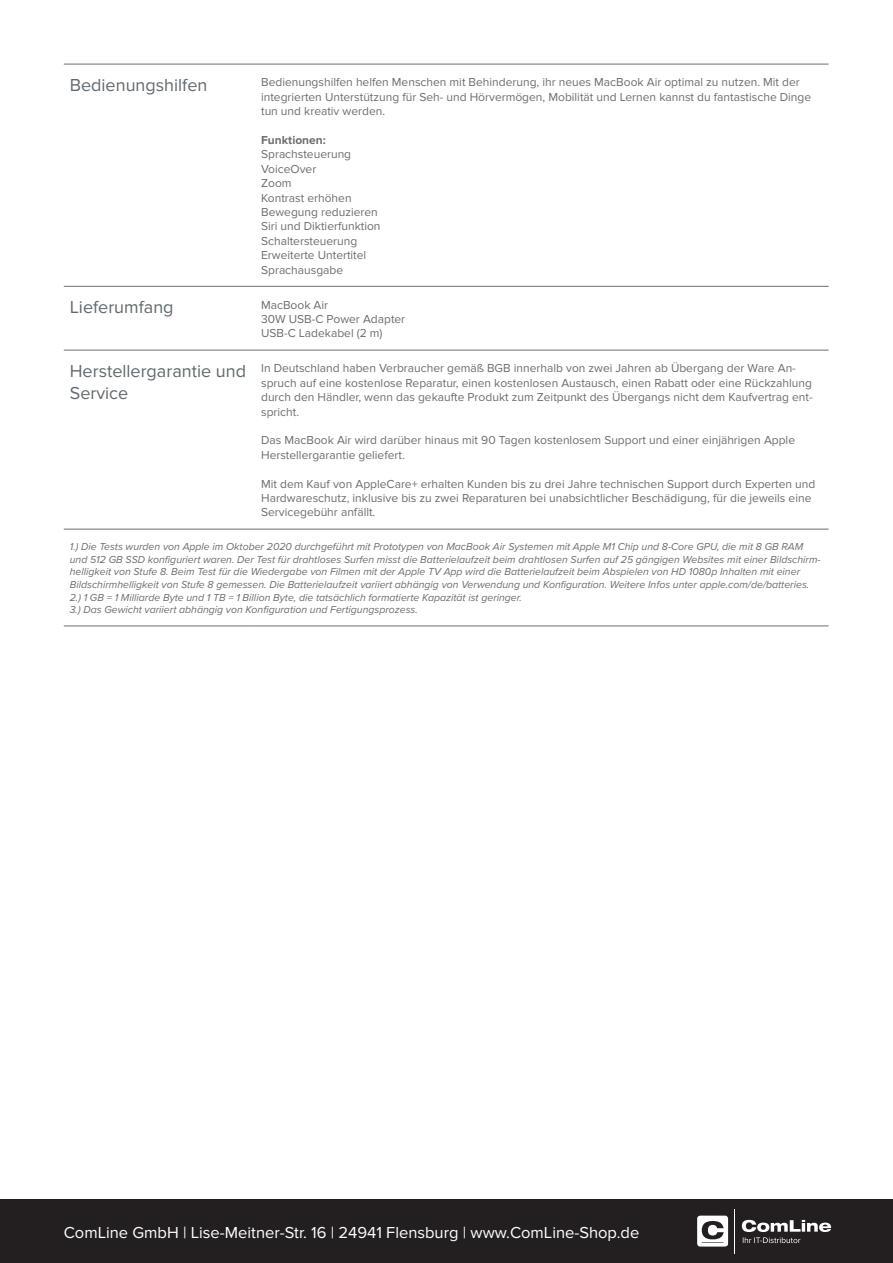
<style>
.page{position:relative;width:893px;height:1263px;background:#fff}
.page>*{position:absolute;margin:0;border:0;box-sizing:border-box;transform-origin:0 0}
.t1{font:18px/21.6px "Proxima Nova";color:#606a70}
.t2{font:16.5px "Proxima Nova";color:#fff}
.t3{font:12px/14.4px "Proxima Nova";color:#6c6d70}
.t4{font:700 12px "Proxima Nova";color:#6c6d70}
.t5{font:italic 10.5px/12.6px "Proxima Nova";color:#6c6d70}
</style>
<div class="page">
<hr style="left:64px;top:64px;width:191px;height:1px;background:#6c6d70">
<hr style="left:255px;top:64px;width:574px;height:1px;background:#6c6d70">
<hr style="left:64px;top:286px;width:191px;height:1px;background:#6c6d70">
<hr style="left:255px;top:286px;width:574px;height:1px;background:#6c6d70">
<hr style="left:64px;top:350px;width:191px;height:1px;background:#6c6d70">
<hr style="left:255px;top:350px;width:574px;height:1px;background:#6c6d70">
<hr style="left:64px;top:529px;width:191px;height:1px;background:#6c6d70">
<hr style="left:255px;top:529px;width:574px;height:1px;background:#6c6d70">
<hr style="left:64px;top:626px;width:191px;height:1px;background:#6c6d70">
<hr style="left:255px;top:626px;width:574px;height:1px;background:#6c6d70">
<div style="left:0;top:1199px;width:893px;height:64px;background:#231f20"></div>
<hr style="left:735px;top:1209px;width:1px;height:44px;background:#fff">
<svg style="left:697px;top:1215px;width:31px;height:31px"></svg>
<svg style="left:742px;top:1220px;width:89px;height:23px"></svg>
<h1 class="t1" style="left:70px;top:75px;width:139px">Bedienungshilfen</h1>
<p class="t3" style="left:261px;top:75px;width:552px">Bedienungshilfen helfen Menschen mit Behinderung, ihr neues MacBook Air optimal zu nutzen. Mit der integrierten Unterstützung für Seh‑ und Hörvermögen, Mobilität und Lernen kannst du fantastische Dinge tun und kreativ werden.</p>
<p class="t4" style="left:261px;top:133px;width:66px">Funktionen:</p>
<p class="t3" style="left:261px;top:147px;width:121px">Sprachsteuerung<br>VoiceOver<br>Zoom<br>Kontrast erhöhen<br>Bewegung reduzieren<br>Siri und Diktierfunktion<br>Schaltersteuerung<br>Erweiterte Untertitel<br>Sprachausgabe</p>
<h1 class="t1" style="left:70px;top:297px;width:105px">Lieferumfang</h1>
<p class="t3" style="left:261px;top:297px;width:146px">MacBook Air<br>30W USB‑C Power Adapter<br>USB‑C Ladekabel (2 m)</p>
<h1 class="t1" style="left:70px;top:361px;width:178px">Herstellergarantie und<br>Service</h1>
<p class="t3" style="left:261px;top:361px;width:553px">In Deutschland haben Verbraucher gemäß BGB innerhalb von zwei Jahren ab Übergang der Ware An&shy;spruch auf eine kostenlose Reparatur, einen kostenlosen Austausch, einen Rabatt oder eine Rückzahlung durch den Händler, wenn das gekaufte Produkt zum Zeitpunkt des Übergangs nicht dem Kaufvertrag ent&shy;spricht.</p>
<p class="t3" style="left:261px;top:433px;width:535px">Das MacBook Air wird darüber hinaus mit 90 Tagen kostenlosem Support und einer einjährigen Apple<br>Herstellergarantie geliefert.</p>
<p class="t3" style="left:261px;top:476px;width:556px">Mit dem Kauf von AppleCare+ erhalten Kunden bis zu drei Jahre technischen Support durch Experten und<br>Hardwareschutz, inklusive bis zu zwei Reparaturen bei unabsichtlicher Beschädigung, für die jeweils eine<br>Servicegebühr anfällt.</p>
<p class="t5" style="left:70px;top:540px;width:752px">1.) Die Tests wurden von Apple im Oktober 2020 durchgeführt mit Prototypen von MacBook Air Systemen mit Apple M1 Chip und 8‑Core GPU, die mit 8 GB RAM und 512 GB SSD konfiguriert waren. Der Test für drahtloses Surfen misst die Batterielaufzeit beim drahtlosen Surfen auf 25 gängigen Websites mit einer Bildschirm‑ helligkeit von Stufe 8. Beim Test für die Wiedergabe von Filmen mit der Apple TV App wird die Batterielaufzeit beim Abspielen von HD 1080p Inhalten mit einer Bildschirmhelligkeit von Stufe 8 gemessen. Die Batterielaufzeit variiert abhängig von Verwendung und Konfiguration. Weitere Infos unter apple.com/de/batteries.<br>2.) 1 GB = 1 Milliarde Byte und 1 TB = 1 Billion Byte, die tatsächlich formatierte Kapazität ist geringer.<br>3.) Das Gewicht variiert abhängig von Konfiguration und Fertigungsprozess.</p>
<h2 class="t2" style="left:64px;top:1222px;width:577px">ComLine GmbH | Lise-Meitner-Str. 16 | 24941 Flensburg | www.ComLine-Shop.de</h2>
</div>
